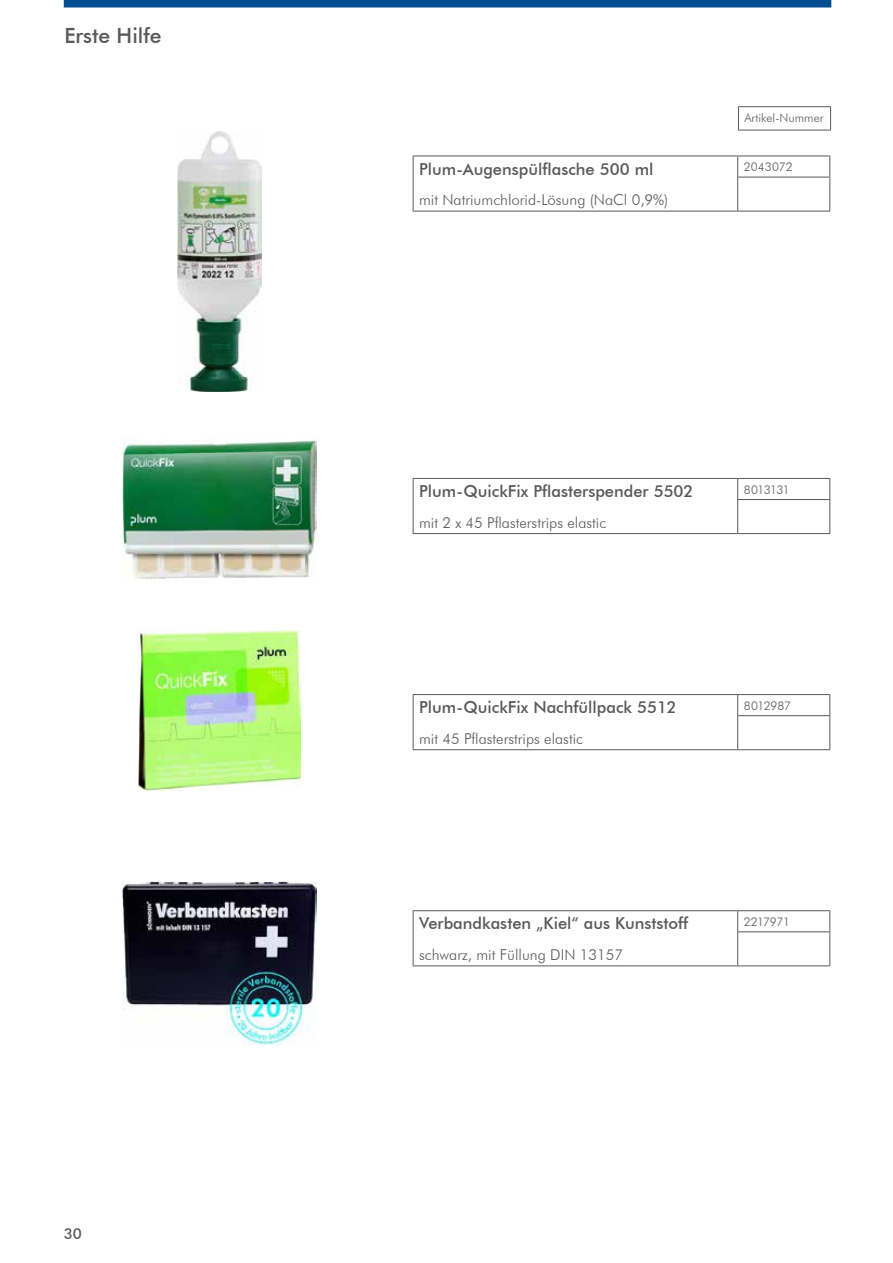
<style>
.page{position:relative;width:893px;height:1263px;background:#fff}
.page>*{position:absolute;margin:0;border:0;box-sizing:border-box;transform-origin:0 0}
.t1{font:500 21px "Futura BT";color:#59595c}
.t2{font:500 16.5px "Futura BT";color:#59595c}
.t3{font:300 15px "Futura BT";color:#59595c}
.t4{font:500 15px "Futura BT";color:#59595c}
.t5{font:300 12px "Futura BT";color:#59595c}
.t6{font:300 12px "Futura BT";letter-spacing:-.02em;color:#59595c}
.t7{font:300 12px "Futura BT";letter-spacing:-.045em;color:#59595c}
</style>
<div class="page">
<hr style="left:413px;top:156px;width:325px;height:1px;background:#59595c">
<svg style="left:413px;top:156px;width:1px;height:21px"></svg>
<hr style="left:738px;top:156px;width:92px;height:1px;background:#59595c">
<svg style="left:737px;top:156px;width:1px;height:21px"></svg>
<svg style="left:829px;top:156px;width:1px;height:21px"></svg>
<hr style="left:413px;top:177px;width:1px;height:34px;background:#59595c">
<hr style="left:737px;top:177px;width:93px;height:1px;background:#59595c">
<hr style="left:737px;top:177px;width:1px;height:34px;background:#59595c">
<hr style="left:829px;top:177px;width:1px;height:34px;background:#59595c">
<hr style="left:413px;top:211px;width:325px;height:1px;background:#59595c">
<hr style="left:738px;top:211px;width:92px;height:1px;background:#59595c">
<hr style="left:413px;top:910px;width:325px;height:1px;background:#59595c">
<svg style="left:413px;top:911px;width:1px;height:21px"></svg>
<hr style="left:738px;top:910px;width:92px;height:1px;background:#59595c">
<svg style="left:737px;top:911px;width:1px;height:20px"></svg>
<svg style="left:829px;top:911px;width:1px;height:20px"></svg>
<hr style="left:413px;top:932px;width:1px;height:33px;background:#59595c">
<hr style="left:737px;top:931px;width:93px;height:1px;background:#59595c">
<hr style="left:737px;top:932px;width:1px;height:33px;background:#59595c">
<hr style="left:829px;top:932px;width:1px;height:33px;background:#59595c">
<hr style="left:413px;top:965px;width:325px;height:1px;background:#59595c">
<hr style="left:738px;top:965px;width:92px;height:1px;background:#59595c">
<hr style="left:413px;top:478px;width:325px;height:1px;background:#59595c">
<svg style="left:413px;top:479px;width:1px;height:20px"></svg>
<hr style="left:738px;top:478px;width:92px;height:1px;background:#59595c">
<svg style="left:737px;top:479px;width:1px;height:20px"></svg>
<svg style="left:829px;top:479px;width:1px;height:20px"></svg>
<hr style="left:413px;top:499px;width:1px;height:34px;background:#59595c">
<hr style="left:737px;top:499px;width:93px;height:1px;background:#59595c">
<hr style="left:737px;top:500px;width:1px;height:33px;background:#59595c">
<hr style="left:829px;top:500px;width:1px;height:33px;background:#59595c">
<hr style="left:413px;top:533px;width:325px;height:1px;background:#59595c">
<hr style="left:738px;top:533px;width:92px;height:1px;background:#59595c">
<hr style="left:413px;top:694px;width:325px;height:1px;background:#59595c">
<svg style="left:413px;top:695px;width:1px;height:21px"></svg>
<hr style="left:738px;top:694px;width:92px;height:1px;background:#59595c">
<svg style="left:737px;top:695px;width:1px;height:20px"></svg>
<svg style="left:829px;top:695px;width:1px;height:20px"></svg>
<hr style="left:413px;top:716px;width:1px;height:33px;background:#59595c">
<hr style="left:737px;top:715px;width:93px;height:1px;background:#59595c">
<hr style="left:737px;top:716px;width:1px;height:33px;background:#59595c">
<hr style="left:829px;top:716px;width:1px;height:33px;background:#59595c">
<hr style="left:413px;top:749px;width:325px;height:1px;background:#59595c">
<hr style="left:738px;top:749px;width:92px;height:1px;background:#59595c">
<img style="left:177px;top:131px;width:84px;height:261px">
<img style="left:122px;top:439px;width:194px;height:140px">
<img style="left:138px;top:631px;width:162px;height:159px">
<img style="left:122px;top:881px;width:194px;height:163px">
<hr style="left:738px;top:106px;width:93px;height:1px;background:#59595c">
<svg style="left:738px;top:107px;width:1px;height:23px"></svg>
<svg style="left:830px;top:107px;width:1px;height:23px"></svg>
<hr style="left:738px;top:130px;width:93px;height:1px;background:#59595c">
<svg style="left:64px;top:0;width:767px;height:8px;background:#0f5895"></svg>
<p class="t1" style="left:64px;top:23px;width:99px">Erste Hilfe</p>
<p class="t4" style="left:64px;top:1224px;width:20px">30</p>
<p class="t2" style="left:419px;top:159px;width:236px">Plum-Augenspülflasche 500 ml</p>
<p class="t3" style="left:419px;top:191px;width:251px">mit Natriumchlorid-Lösung (NaCl 0,9%)</p>
<p class="t5" style="left:744px;top:110px;width:81px">Artikel-Nummer</p>
<p class="t5" style="left:744px;top:160px;width:50px">2043072</p>
<p class="t2" style="left:419px;top:481px;width:276px">Plum-QuickFix Pflasterspender 5502</p>
<p class="t3" style="left:419px;top:513px;width:189px">mit 2 x 45 Pflasterstrips elastic</p>
<p class="t7" style="left:744px;top:482px;width:47px">8013131</p>
<p class="t2" style="left:419px;top:697px;width:259px">Plum-QuickFix Nachfüllpack 5512</p>
<p class="t3" style="left:419px;top:729px;width:165px">mit 45 Pflasterstrips elastic</p>
<p class="t5" style="left:744px;top:698px;width:49px">8012987</p>
<p class="t2" style="left:419px;top:913px;width:271px">Verbandkasten „Kiel“ aus Kunststoff</p>
<p class="t3" style="left:419px;top:945px;width:205px">schwarz, mit Füllung DIN 13157</p>
<p class="t6" style="left:744px;top:914px;width:48px">2217971</p>
</div>
